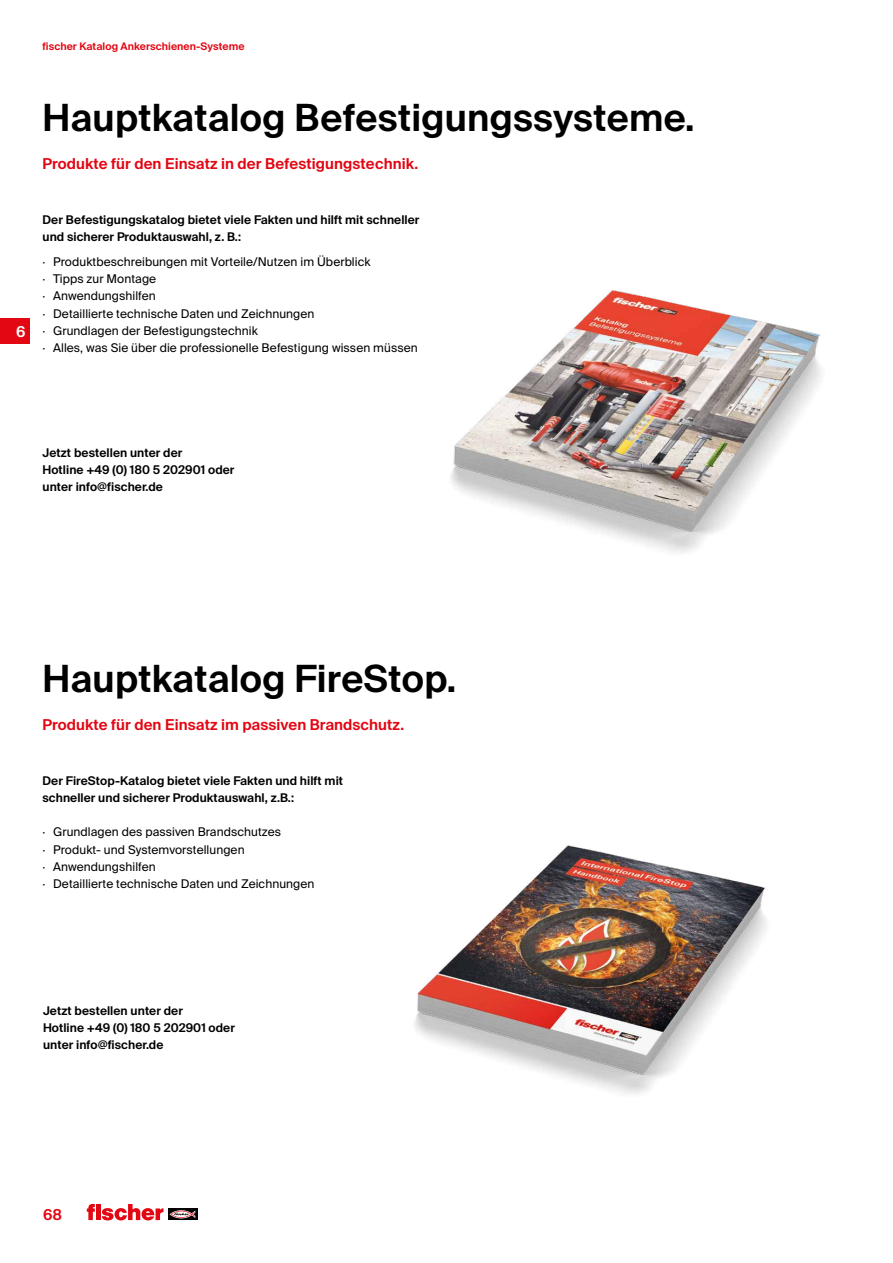
<style>
.page{position:relative;width:893px;height:1263px;background:#fff}
.page>*{position:absolute;margin:0;border:0;box-sizing:border-box;transform-origin:0 0}
.t1{font:600 37.5px "fischerstrong";letter-spacing:.005em;color:#000}
.t2{font:600 15px "fischerstrong";letter-spacing:.005em;color:#e30613}
.t3{font:600 15px "fischerstrong";color:#fff}
.t4{font:12px/17.2px "fischerstrong";letter-spacing:.005em;color:#000}
.t5{font:600 12px/17.2px "fischerstrong";letter-spacing:.005em;color:#000}
.t6{font:600 10.5px "fischerstrong";letter-spacing:.005em;color:#e30613}
</style>
<div class="page">
<svg style="left:168px;top:1208px;width:29px;height:12px"></svg>
<svg style="left:169px;top:1210px;width:26px;height:8px"></svg>
<svg style="left:87px;top:1204px;width:76px;height:16px"></svg>
<div style="left:0;top:318px;width:30px;height:26px;background:#e30613"></div>
<img style="left:414px;top:845px;width:352px;height:249px">
<img style="left:451px;top:290px;width:371px;height:263px">
<p class="t6" style="left:43px;top:41px;width:204px">fischer Katalog Ankerschienen-Systeme</p>
<p class="t3" style="left:16px;top:323px;width:11px">6</p>
<h1 class="t1" style="left:43px;top:97px;width:653px">Hauptkatalog Befestigungssysteme.</h1>
<p class="t2" style="left:43px;top:155px;width:377px">Produkte für den Einsatz in der Befestigungstechnik.</p>
<p class="t5" style="left:43px;top:211px;width:378px">Der Befestigungskatalog bietet viele Fakten und hilft mit schneller und sicherer Produktauswahl, z. B.:</p>
<p class="t4" style="left:43px;top:253px;width:377px">· Produktbeschreibungen mit Vorteile/Nutzen im Überblick<br>· Tipps zur Montage<br>· Anwendungshilfen<br>· Detaillierte technische Daten und Zeichnungen<br>· Grundlagen der Befestigungstechnik<br>· Alles, was Sie über die professionelle Befestigung wissen müssen</p>
<p class="t5" style="left:43px;top:444px;width:193px">Jetzt bestellen unter der<br>Hotline +49 (0) 180 5 202901 oder unter info@fischer.de</p>
<h1 class="t1" style="left:43px;top:657px;width:415px">Hauptkatalog FireStop.</h1>
<p class="t2" style="left:43px;top:716px;width:363px">Produkte für den Einsatz im passiven Brandschutz.</p>
<p class="t5" style="left:43px;top:772px;width:302px">Der FireStop-Katalog bietet viele Fakten und hilft mit schneller und sicherer Produktauswahl, z.B.:</p>
<p class="t4" style="left:43px;top:823px;width:273px">· Grundlagen des passiven Brandschutzes<br>· Produkt- und Systemvorstellungen<br>· Anwendungshilfen<br>· Detaillierte technische Daten und Zeichnungen</p>
<p class="t5" style="left:43px;top:1002px;width:193px">Jetzt bestellen unter der<br>Hotline +49 (0) 180 5 202901 oder unter info@fischer.de</p>
<p class="t2" style="left:43px;top:1206px;width:21px">68</p>
</div>
